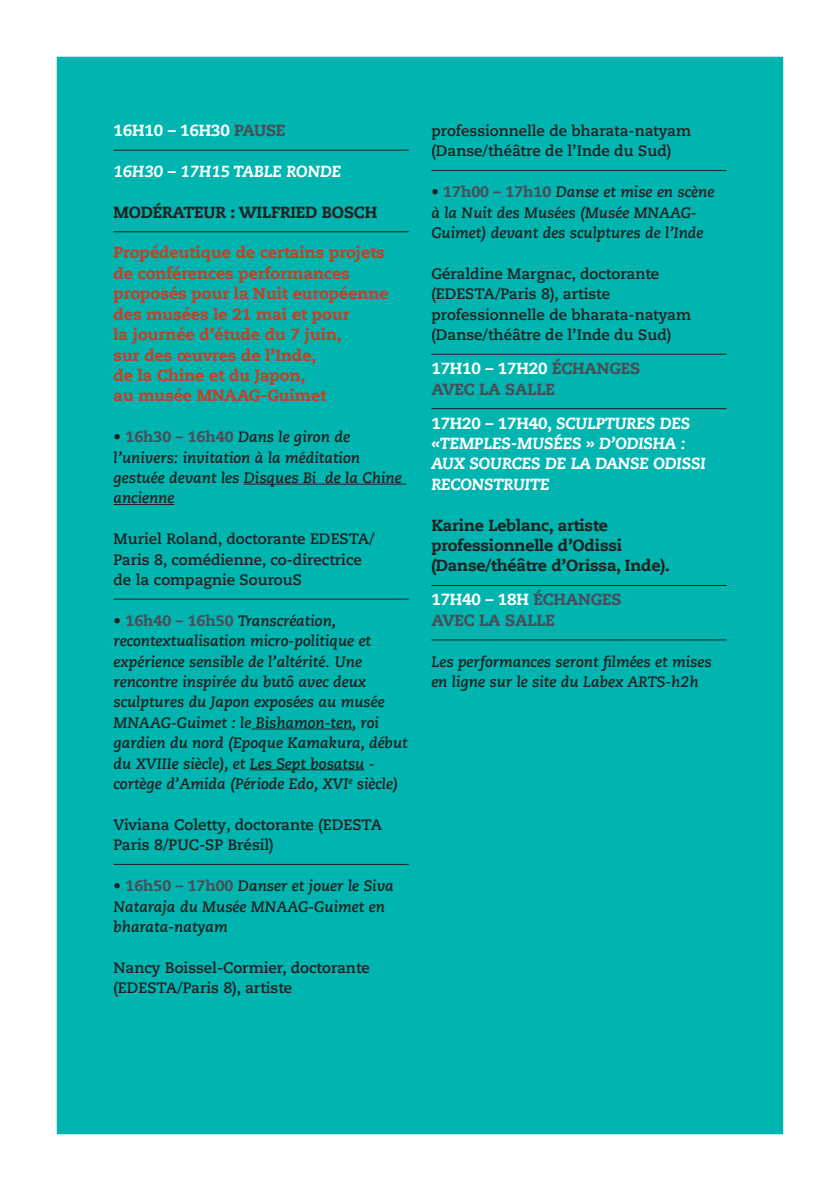
<style>
.page{position:relative;width:840px;height:1191px;background:#fff}
.page>*{position:absolute;margin:0;border:0;box-sizing:border-box;transform-origin:0 0}
.t1{font:800 16px/20.4px "Caecilia Com 85";color:#cd3c23}
.t2{font:italic 800 16px/20.4px "Caecilia Com 86";letter-spacing:-.01em;color:#fff}
.t3{font:800 16px/20.4px "Caecilia Com 85";letter-spacing:-.01em;color:#231f20}
.t4{font:800 16px/20.4px "Caecilia Com 85";letter-spacing:-.01em;color:#4b4b56}
.t5{font:800 16px "Caecilia Com 85";letter-spacing:-.01em;color:#fff}
.t6{font:italic 700 15px/20.4px "Caecilia Com 76";color:#231f20}
.t7{font:700 15px/20.4px "Caecilia Com 75";color:#231f20}
.s1{color:#4b4b56}
.s2{font-family:"Caecilia Com 75";font-style:normal}
.s3{font-family:"Caecilia Com 85";font-weight:800;font-style:normal;color:#4b4b56}
.s4{color:#fff}
.s5{font-family:"Caecilia Com 85";font-style:normal}
</style>
<div class="page">
<div style="left:57px;top:57px;width:725px;height:1077px;background:#00b4af"></div>
<hr style="left:113px;top:150px;width:295px;height:1px;background:#231f20">
<hr style="left:113px;top:231px;width:295px;height:1px;background:#231f20">
<hr style="left:244px;top:484px;width:162px;height:1px;background:#231f20">
<hr style="left:113px;top:504px;width:61px;height:1px;background:#231f20">
<hr style="left:113px;top:598px;width:295px;height:1px;background:#231f20">
<hr style="left:251px;top:728px;width:101px;height:1px;background:#231f20">
<hr style="left:249px;top:769px;width:115px;height:1px;background:#231f20">
<hr style="left:113px;top:864px;width:295px;height:1px;background:#231f20">
<hr style="left:431px;top:170px;width:295px;height:1px;background:#231f20">
<hr style="left:431px;top:354px;width:295px;height:1px;background:#231f20">
<hr style="left:431px;top:408px;width:295px;height:1px;background:#231f20">
<hr style="left:431px;top:585px;width:295px;height:1px;background:#231f20">
<hr style="left:431px;top:639px;width:295px;height:1px;background:#231f20">
<p class="t5" style="left:113px;top:119px;width:173px">16H10 – 16H30 <span class="s1">PAUSE</span></p>
<p class="t2" style="left:113px;top:161px;width:229px">16H30 – 17H15 TABLE RONDE</p>
<p class="t3" style="left:113px;top:201px;width:265px">MODÉRATEUR : WILFRIED BOSCH</p>
<p class="t1" style="left:113px;top:242px;width:276px">Propédeutique de certains projets de conférences performances proposés pour la Nuit européenne des musées le 21 mai et pour<br>la journée d’étude du 7 juin,<br>sur des œuvres de l’Inde,<br>de la Chine et du Japon,<br>au musée MNAAG-Guimet</p>
<p class="t6" style="left:113px;top:426px;width:289px"><span class="s2">•</span> <span class="s3">16h30 – 16h40</span> Dans le giron de l’univers: invitation à la méditation gestuée devant les Disques Bi de la Chine ancienne</p>
<p class="t7" style="left:113px;top:528px;width:263px">Muriel Roland, doctorante EDESTA/<br>Paris 8, comédienne, co-directrice de la compagnie SourouS</p>
<p class="t6" style="left:113px;top:610px;width:295px"><span class="s2">•</span> <span class="s3">16h40 – 16h50</span> Transcréation, recontextualisation micro-politique et expérience sensible de l’altérité. Une rencontre inspirée du butô avec deux sculptures du Japon exposées au musée MNAAG-Guimet : le Bishamon-ten, roi gardien du nord (Epoque Kamakura, début du XVIIIe siècle), et Les Sept bosatsu - cortège d’Amida (Période Edo, XVI<sup>e</sup> siècle)</p>
<p class="t7" style="left:113px;top:814px;width:270px">Viviana Coletty, doctorante (EDESTA<br>Paris 8/PUC-SP Brésil)</p>
<p class="t6" style="left:113px;top:875px;width:282px"><span class="s2">•</span> <span class="s3">16h50 – 17h00</span> Danser et jouer le Siva<br>Nataraja du Musée MNAAG-Guimet en bharata-natyam</p>
<p class="t7" style="left:113px;top:957px;width:258px">Nancy Boissel-Cormier, doctorante (EDESTA/Paris 8), artiste</p>
<p class="t7" style="left:431px;top:120px;width:261px">professionnelle de bharata-natyam (Danse/théâtre de l’Inde du Sud)</p>
<p class="t6" style="left:431px;top:182px;width:284px"><span class="s2">•</span> <span class="s3">17h00 – 17h10</span> Danse et mise en scène à la Nuit des Musées (Musée MNAAG-<br>Guimet) devant des sculptures de l’Inde</p>
<p class="t7" style="left:431px;top:263px;width:261px">Géraldine Margnac, doctorante (EDESTA/Paris 8), artiste professionnelle de bharata-natyam (Danse/théâtre de l’Inde du Sud)</p>
<p class="t4" style="left:431px;top:358px;width:210px"><span class="s4">17H10 – 17H20</span> ÉCHANGES<br>AVEC LA SALLE</p>
<p class="t2" style="left:431px;top:412px;width:276px"><span class="s5">17H20 – 17H40,</span> SCULPTURES DES «TEMPLES-MUSÉES » D’ODISHA :<br>AUX SOURCES DE LA DANSE ODISSI<br>RECONSTRUITE</p>
<p class="t3" style="left:431px;top:514px;width:240px">Karine Leblanc, artiste professionnelle d’Odissi (Danse/théâtre d’Orissa, Inde).</p>
<p class="t4" style="left:431px;top:589px;width:192px"><span class="s4">17H40 – 18H</span> ÉCHANGES<br>AVEC LA SALLE</p>
<p class="t6" style="left:431px;top:651px;width:282px">Les performances seront filmées et mises en ligne sur le site du Labex ARTS-h2h</p>
</div>
